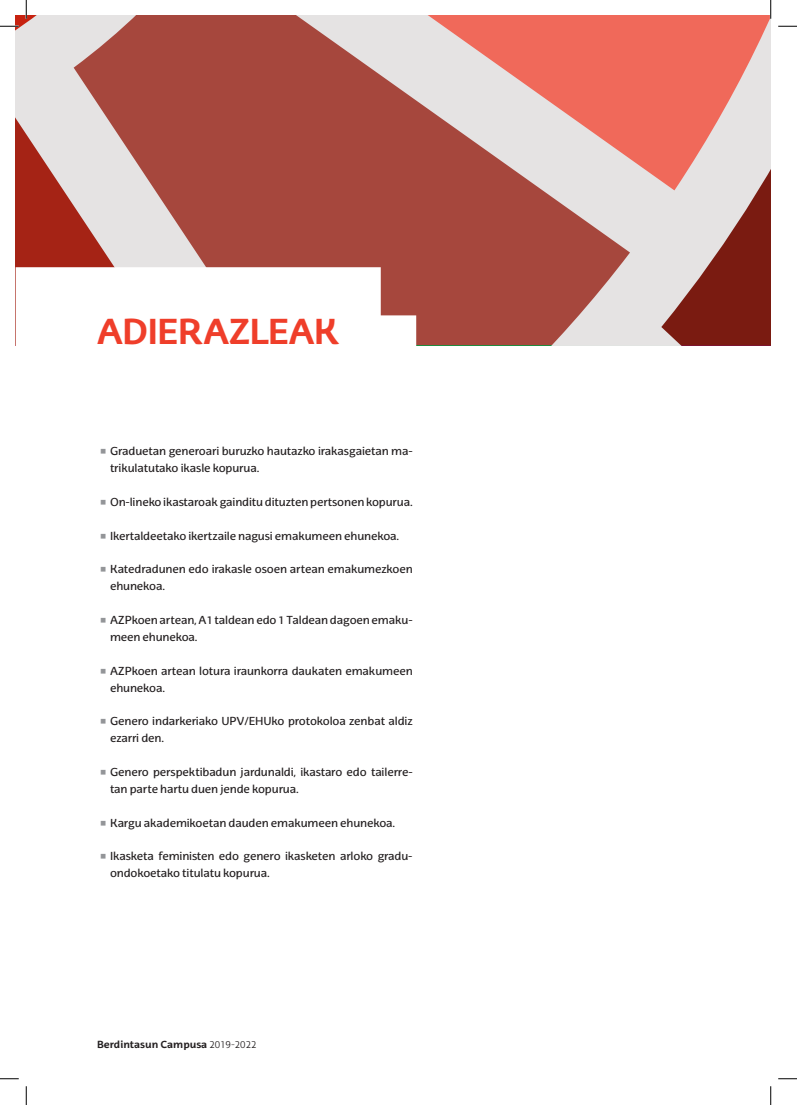
<style>
.page{position:relative;width:797px;height:1105px;background:#fff}
.page>*{position:absolute;margin:0;border:0;box-sizing:border-box;transform-origin:0 0}
.t1{font:700 35px "EHU Sans";letter-spacing:-.025em;color:#ef3e2a}
.t2{font:11.25px/16.9px "EHU Sans";letter-spacing:-.01em;color:#231f20}
.t3{font:700 10px "EHU Sans";color:#231f20}
.s1{font-weight:300}
</style>
<div class="page">
<svg style="left:16px;top:16px;width:754px;height:329px;background:#c27971"></svg>
<svg style="left:16px;top:267px;width:400px;height:78px"></svg>
<svg style="left:778px;top:25px;width:19px;height:2px"></svg>
<svg style="left:0;top:1078px;width:19px;height:1px"></svg>
<svg style="left:778px;top:1078px;width:19px;height:1px"></svg>
<svg style="left:0;top:0;width:95px;height:73px"></svg>
<svg style="left:25px;top:1086px;width:2px;height:19px"></svg>
<svg style="left:770px;top:0;width:1px;height:19px"></svg>
<svg style="left:770px;top:1086px;width:1px;height:19px"></svg>
<h1 class="t1" style="left:97px;top:309px;width:243px">ADIERAZLEAK</h1>
<p class="t2" style="left:110px;top:443px;width:304px">Graduetan generoari buruzko hautazko irakasgaietan ma&shy;trikulatutako ikasle kopurua.</p>
<p class="t2" style="left:110px;top:493px;width:304px">On-lineko ikastaroak gainditu dituzten pertsonen kopurua.</p>
<p class="t2" style="left:110px;top:527px;width:291px">Ikertaldeetako ikertzaile nagusi emakumeen ehunekoa.</p>
<p class="t2" style="left:110px;top:561px;width:304px">Katedradunen edo irakasle osoen artean emakumezkoen ehunekoa.</p>
<p class="t2" style="left:110px;top:611px;width:304px">AZPkoen artean, A1 taldean edo 1 Taldean dagoen emaku&shy;meen ehunekoa.</p>
<p class="t2" style="left:110px;top:662px;width:304px">AZPkoen artean lotura iraunkorra daukaten emakumeen ehunekoa.</p>
<p class="t2" style="left:110px;top:713px;width:304px">Genero indarkeriako UPV/EHUko protokoloa zenbat aldiz ezarri den.</p>
<p class="t2" style="left:110px;top:763px;width:304px">Genero perspektibadun jardunaldi, ikastaro edo tailerre&shy;tan parte hartu duen jende kopurua.</p>
<p class="t2" style="left:110px;top:814px;width:287px">Kargu akademikoetan dauden emakumeen ehunekoa.</p>
<p class="t2" style="left:110px;top:848px;width:304px">Ikasketa feministen edo genero ikasketen arloko gradu&shy;ondokoetako titulatu kopurua.</p>
<p class="t3" style="left:97px;top:1038px;width:161px">Berdintasun Campusa <span class="s1">2019-2022</span></p>
</div>
